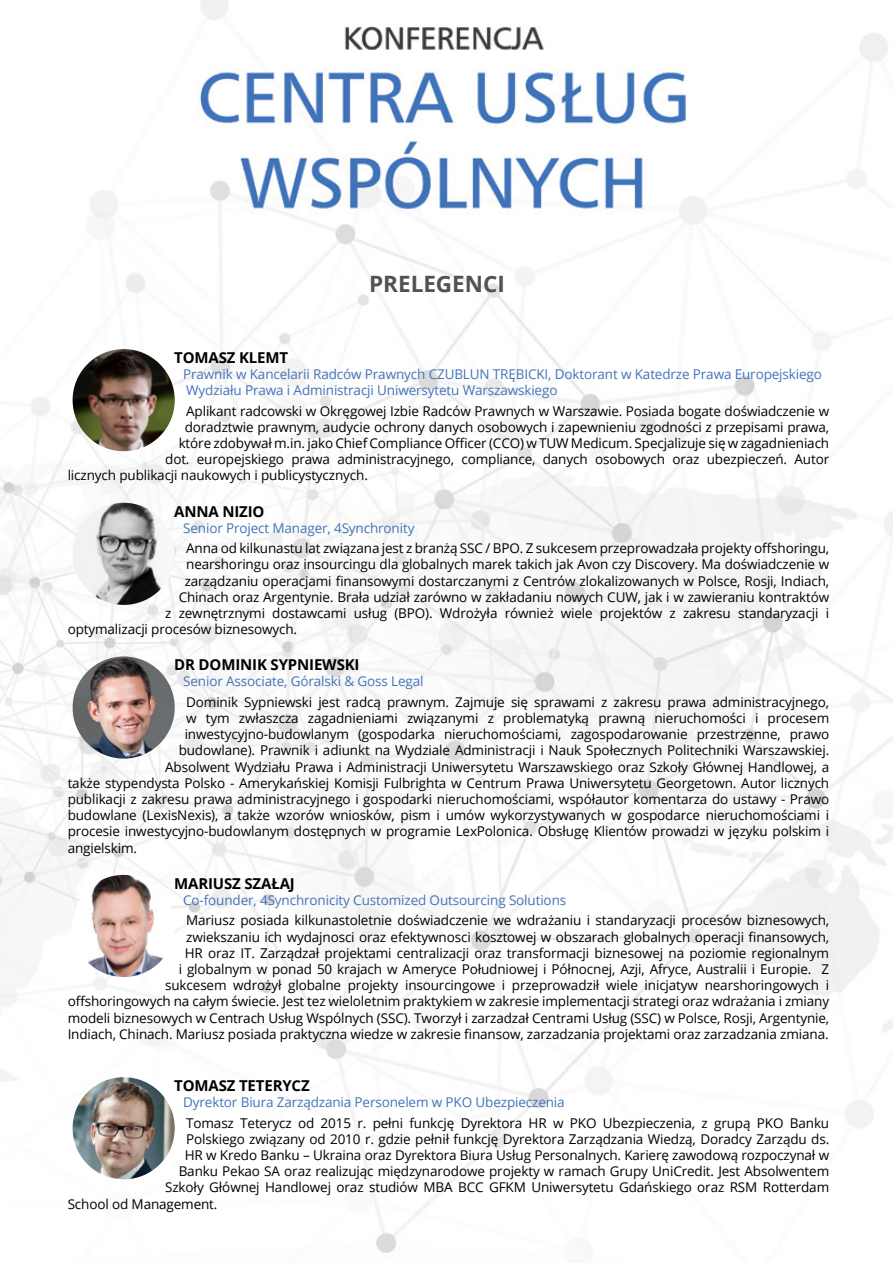
<style>
.page{position:relative;width:893px;height:1263px;background:#fff}
.page>*{position:absolute;margin:0;border:0;box-sizing:border-box;transform-origin:0 0}
.t1{font:700 22.5px "Open Sans";color:#505353}
.t2{font:700 15px "Open Sans";letter-spacing:-.01em;color:#000}
.t3{font:13.5px/16.2px "Open Sans";letter-spacing:-.01em;color:#000;text-align:right}
.t4{font:13.5px/16.2px "Open Sans";letter-spacing:-.01em;color:#4274b9}
</style>
<div class="page">
<img style="left:0;top:0;width:893px;height:1253px">
<img style="left:73px;top:349px;width:102px;height:102px;border-radius:51px">
<img style="left:73px;top:503px;width:102px;height:102px;border-radius:51px">
<img style="left:73px;top:656px;width:102px;height:102px;border-radius:51px">
<img style="left:73px;top:875px;width:102px;height:102px;border-radius:51px">
<img style="left:73px;top:1077px;width:102px;height:102px;border-radius:51px">
<h1 class="t1" style="left:369px;top:267px;width:137px">PRELEGENCI</h1>
<p class="t2" style="left:174px;top:347px;width:115px">TOMASZ KLEMT</p>
<p class="t4" style="left:183px;top:366px;width:640px">Prawnik w Kancelarii Radców Prawnych CZUBLUN TRĘBICKI, Doktorant w Katedrze Prawa Europejskiego<br>Wydziału Prawa i Administracji Uniwersytetu Warszawskiego</p>
<p class="t3" style="left:186px;top:402px;width:645px">Aplikant radcowski w Okręgowej Izbie Radców Prawnych w Warszawie. Posiada bogate doświadczenie w</p>
<p class="t3" style="left:185px;top:418px;width:646px">doradztwie prawnym, audycie ochrony danych osobowych i zapewnieniu zgodności z przepisami prawa,</p>
<p class="t3" style="left:179px;top:435px;width:652px">które zdobywał m.in. jako Chief Compliance Officer (CCO) w TUW Medicum. Specjalizuje się w zagadnieniach</p>
<p class="t3" style="left:165px;top:451px;width:665px">dot. europejskiego prawa administracyjnego, compliance, danych osobowych oraz ubezpieczeń. Autor</p>
<p class="t3" style="left:68px;top:467px;width:302px">licznych publikacji naukowych i publicystycznych.</p>
<p class="t2" style="left:174px;top:500px;width:92px">ANNA NIZIO</p>
<p class="t4" style="left:183px;top:519px;width:233px">Senior Project Manager, 4Synchronity</p>
<p class="t3" style="left:186px;top:540px;width:645px">Anna od kilkunastu lat związana jest z branżą SSC / BPO. Z sukcesem przeprowadzała projekty offshoringu,</p>
<p class="t3" style="left:186px;top:556px;width:645px">nearshoringu oraz insourcingu dla globalnych marek takich jak Avon czy Discovery. Ma doświadczenie w</p>
<p class="t3" style="left:185px;top:572px;width:646px">zarządzaniu operacjami finansowymi dostarczanymi z Centrów zlokalizowanych w Polsce, Rosji, Indiach,</p>
<p class="t3" style="left:179px;top:588px;width:652px">Chinach oraz Argentynie. Brała udział zarówno w zakładaniu nowych CUW, jak i w zawieraniu kontraktów</p>
<p class="t3" style="left:165px;top:605px;width:665px">z zewnętrznymi dostawcami usług (BPO). Wdrożyła również wiele projektów z zakresu standaryzacji i</p>
<p class="t3" style="left:68px;top:621px;width:231px">optymalizacji procesów biznesowych.</p>
<p class="t2" style="left:174px;top:654px;width:187px">DR DOMINIK SYPNIEWSKI</p>
<p class="t4" style="left:183px;top:673px;width:242px">Senior Associate, Góralski &amp; Goss Legal</p>
<p class="t3" style="left:186px;top:693px;width:644px">Dominik Sypniewski jest radcą prawnym. Zajmuje się sprawami z zakresu prawa administracyjnego,</p>
<p class="t3" style="left:186px;top:710px;width:644px">w tym zwłaszcza zagadnieniami związanymi z problematyką prawną nieruchomości i procesem</p>
<p class="t3" style="left:185px;top:726px;width:646px">inwestycyjno-budowlanym (gospodarka nieruchomościami, zagospodarowanie przestrzenne, prawo</p>
<p class="t3" style="left:179px;top:742px;width:652px">budowlane). Prawnik i adiunkt na Wydziale Administracji i Nauk Społecznych Politechniki Warszawskiej.</p>
<p class="t3" style="left:165px;top:758px;width:665px">Absolwent Wydziału Prawa i Administracji Uniwersytetu Warszawskiego oraz Szkoły Głównej Handlowej, a</p>
<p class="t3" style="left:68px;top:774px;width:763px">także stypendysta Polsko - Amerykańskiej Komisji Fulbrighta w Centrum Prawa Uniwersytetu Georgetown. Autor licznych</p>
<p class="t3" style="left:68px;top:791px;width:763px">publikacji z zakresu prawa administracyjnego i gospodarki nieruchomościami, współautor komentarza do ustawy - Prawo</p>
<p class="t3" style="left:68px;top:807px;width:763px">budowlane (LexisNexis), a także wzorów wniosków, pism i umów wykorzystywanych w gospodarce nieruchomościami i</p>
<p class="t3" style="left:68px;top:823px;width:763px">procesie inwestycyjno-budowlanym dostępnych w programie LexPolonica. Obsługę Klientów prowadzi w języku polskim i</p>
<p class="t3" style="left:68px;top:839px;width:71px">angielskim.</p>
<p class="t2" style="left:174px;top:873px;width:122px">MARIUSZ SZAŁAJ</p>
<p class="t4" style="left:183px;top:891px;width:385px">Co-founder, 4Synchronicity Customized Outsourcing Solutions</p>
<p class="t3" style="left:68px;top:912px;width:763px">Mariusz posiada kilkunastoletnie doświadczenie we wdrażaniu i standaryzacji procesów biznesowych,<br>zwiekszaniu ich wydajnosci oraz efektywnosci kosztowej w obszarach globalnych operacji finansowych,<br>HR oraz IT. Zarządzał projektami centralizacji oraz transformacji biznesowej na poziomie regionalnym<br>i globalnym w ponad 50 krajach w Ameryce Południowej i Północnej, Azji, Afryce, Australii i Europie. Z<br>sukcesem wdrożył globalne projekty insourcingowe i przeprowadził wiele inicjatyw nearshoringowych i offshoringowych na całym świecie. Jest tez wieloletnim praktykiem w zakresie implementacji strategi oraz wdrażania i zmiany modeli biznesowych w Centrach Usług Wspólnych (SSC). Tworzył i zarzadzał Centrami Usług (SSC) w Polsce, Rosji, Argentynie, Indiach, Chinach. Mariusz posiada praktyczna wiedze w zakresie finansow, zarzadzania projektami oraz zarzadzania zmiana.</p>
<p class="t2" style="left:174px;top:1075px;width:137px">TOMASZ TETERYCZ</p>
<p class="t4" style="left:183px;top:1094px;width:383px">Dyrektor Biura Zarządzania Personelem w PKO Ubezpieczenia</p>
<p class="t3" style="left:186px;top:1114px;width:645px">Tomasz Teterycz od 2015 r. pełni funkcję Dyrektora HR w PKO Ubezpieczenia, z grupą PKO Banku</p>
<p class="t3" style="left:186px;top:1130px;width:645px">Polskiego związany od 2010 r. gdzie pełnił funkcję Dyrektora Zarządzania Wiedzą, Doradcy Zarządu ds.</p>
<p class="t3" style="left:185px;top:1146px;width:646px">HR w Kredo Banku – Ukraina oraz Dyrektora Biura Usług Personalnych. Karierę zawodową rozpoczynał w</p>
<p class="t3" style="left:179px;top:1163px;width:652px">Banku Pekao SA oraz realizując międzynarodowe projekty w ramach Grupy UniCredit. Jest Absolwentem</p>
<p class="t3" style="left:165px;top:1179px;width:665px">Szkoły Głównej Handlowej oraz studiów MBA BCC GFKM Uniwersytetu Gdańskiego oraz RSM Rotterdam</p>
<p class="t3" style="left:68px;top:1195px;width:151px">School od Management.</p>
</div>
